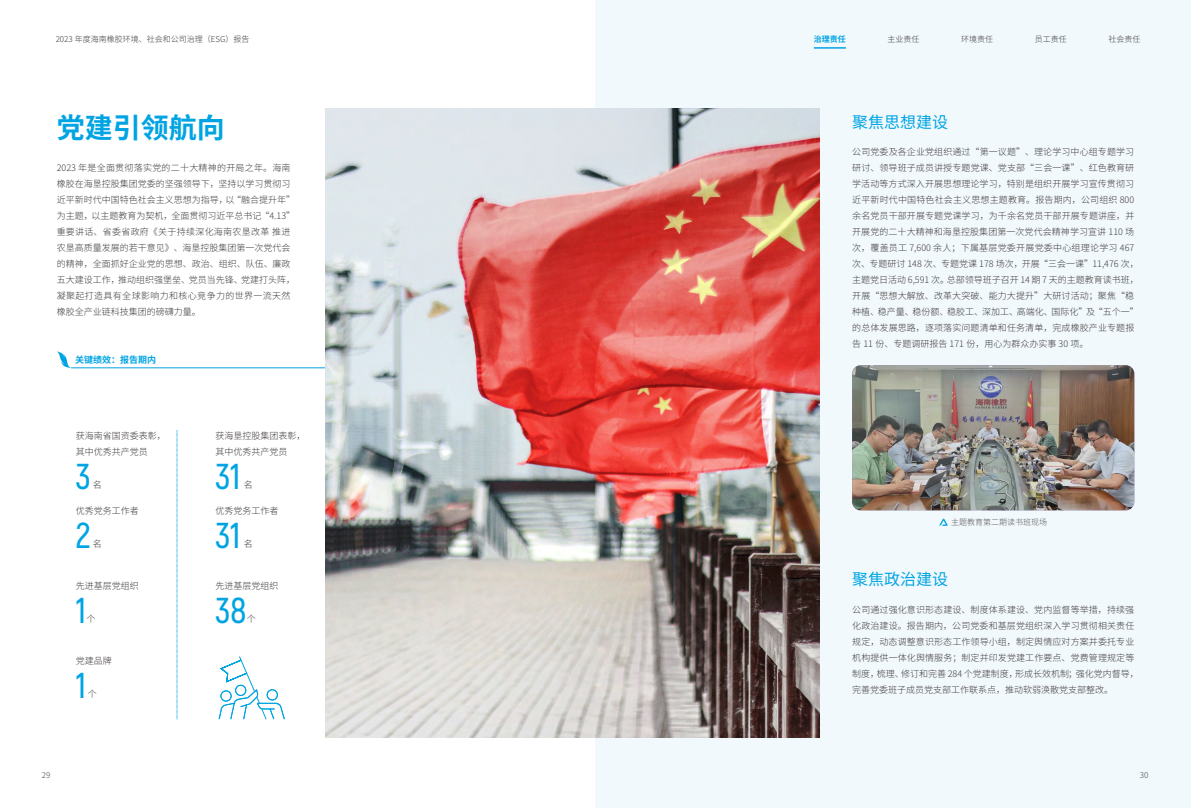
<style>
.page{position:relative;width:1191px;height:808px;background:#fff}
.page>*{position:absolute;margin:0;border:0;box-sizing:border-box;transform-origin:0 0}
.t1{font:600 36px "Akrobat";color:#00a4e3}
.t2{font:700 28px "Source Han Sans CN";color:#00a4e3}
.t3{font:16px "Source Han Sans CN";color:#00a4e3}
.t4{font:300 9px/16px "Source Han Sans CN";letter-spacing:.01em;color:#3e3a39}
.t5{font:700 9px "Source Han Sans CN";color:#00a4e3}
.t6{font:300 8px "Source Han Sans CN";color:#3e3a39}
.t7{font:300 8px "Source Han Sans CN";color:#595757}
.t8{font:300 8px "Source Han Sans CN";color:#4c4948}
.t9{font:700 8px "Source Han Sans CN";color:#00a4e3}
</style>
<div class="page">
<svg style="left:57px;top:351px;width:14px;height:17px"></svg>
<hr style="left:71px;top:368px;width:254px;height:1px;background:#00a4e3">
<svg style="left:177px;top:430px;width:1px;height:289px"></svg>
<svg style="left:218px;top:656px;width:67px;height:64px"></svg>
<div style="left:267px;top:690px;width:10px;height:10px;background:#fff;border:1px solid #00a4e3;border-radius:50%"></div>
<div style="left:267px;top:689px;width:11px;height:11px;border:1px solid #00a4e3;border-radius:50%"></div>
<div style="left:235px;top:685px;width:11px;height:10px;background:#fff;border:1px solid #00a4e3;border-radius:50%"></div>
<div style="left:235px;top:685px;width:11px;height:11px;border:1px solid #00a4e3;border-radius:50%"></div>
<div style="left:221px;top:691px;width:10px;height:10px;background:#fff;border:1px solid #00a4e3;border-radius:50%"></div>
<div style="left:221px;top:690px;width:10px;height:11px;border:1px solid #00a4e3;border-radius:50%"></div>
<div style="left:595px;top:0;width:596px;height:808px;background:#f2f9fd"></div>
<img style="left:852px;top:365px;width:282px;height:145px">
<img style="left:325px;top:109px;width:494px;height:628px">
<svg style="left:939px;top:519px;width:8px;height:7px"></svg>
<hr style="left:814px;top:47px;width:32px;height:2px;background:#00a4e3">
<p class="t6" style="left:56px;top:34px;width:195px">2023 年度海南橡胶环境、社会和公司治理（ESG）报告</p>
<h2 class="t2" style="left:57px;top:112px;width:169px">党建引领航向</h2>
<p class="t4" style="left:57px;top:160px;width:240px">2023 年是全面贯彻落实党的二十大精神的开局之年。海南橡胶在海垦控股集团党委的坚强领导下，坚持以学习贯彻习近平新时代中国特色社会主义思想为指导，以“融合提升年”为主题，以主题教育为契机，全面贯彻习近平总书记“4.13”重要讲话、省委省政府《关于持续深化海南农垦改革 推进农垦高质量发展的若干意见》、海垦控股集团第一次党代会的精神，全面抓好企业党的思想、政治、组织、队伍、廉政五大建设工作，推动组织强堡垒、党员当先锋、党建打头阵，凝聚起打造具有全球影响力和核心竞争力的世界一流天然橡胶全产业链科技集团的磅礴力量。</p>
<p class="t5" style="left:75px;top:355px;width:82px">关键绩效：报告期内</p>
<p class="t4" style="left:76px;top:428px;width:91px">获海南省国资委表彰，其中优秀共产党员</p>
<h1 class="t1" style="left:76px;top:455px;width:16px">3</h1>
<p class="t4" style="left:93px;top:477px;width:10px">名</p>
<p class="t4" style="left:215px;top:428px;width:91px">获海垦控股集团表彰，其中优秀共产党员</p>
<h1 class="t1" style="left:215px;top:455px;width:27px">31</h1>
<p class="t4" style="left:244px;top:477px;width:10px">名</p>
<p class="t4" style="left:76px;top:503px;width:64px">优秀党务工作者</p>
<h1 class="t1" style="left:76px;top:513px;width:16px">2</h1>
<p class="t4" style="left:93px;top:536px;width:10px">名</p>
<p class="t4" style="left:215px;top:503px;width:64px">优秀党务工作者</p>
<h1 class="t1" style="left:215px;top:513px;width:27px">31</h1>
<p class="t4" style="left:244px;top:536px;width:10px">名</p>
<p class="t4" style="left:76px;top:578px;width:64px">先进基层党组织</p>
<h1 class="t1" style="left:76px;top:588px;width:12px">1</h1>
<p class="t4" style="left:86px;top:611px;width:10px">个</p>
<p class="t4" style="left:215px;top:578px;width:64px">先进基层党组织</p>
<h1 class="t1" style="left:215px;top:589px;width:33px">38</h1>
<p class="t4" style="left:247px;top:611px;width:10px">个</p>
<p class="t4" style="left:76px;top:653px;width:37px">党建品牌</p>
<h1 class="t1" style="left:76px;top:664px;width:12px">1</h1>
<p class="t4" style="left:88px;top:686px;width:10px">个</p>
<p class="t9" style="left:814px;top:34px;width:33px">治理责任</p>
<p class="t6" style="left:887px;top:34px;width:33px">主业责任</p>
<p class="t6" style="left:961px;top:34px;width:33px">环境责任</p>
<p class="t6" style="left:1035px;top:34px;width:33px">员工责任</p>
<p class="t6" style="left:1108px;top:34px;width:33px">社会责任</p>
<h3 class="t3" style="left:852px;top:113px;width:97px">聚焦思想建设</h3>
<p class="t4" style="left:852px;top:144px;width:288px">公司党委及各企业党组织通过“第一议题”、理论学习中心组专题学习研讨、领导班子成员讲授专题党课、党支部“三会一课”、红色教育研学活动等方式深入开展思想理论学习，特别是组织开展学习宣传贯彻习近平新时代中国特色社会主义思想主题教育。报告期内，公司组织 800余名党员干部开展专题党课学习，为千余名党员干部开展专题讲座，并开展党的二十大精神和海垦控股集团第一次党代会精神学习宣讲 110 场次，覆盖员工 7,600 余人；下属基层党委开展党委中心组理论学习 467次、专题研讨 148 次、专题党课 178 场次，开展“三会一课”11,476 次，主题党日活动 6,591 次。总部领导班子召开 14 期 7 天的主题教育读书班，开展“思想大解放、改革大突破、能力大提升”大研讨活动；聚焦“稳种植、稳产量、稳份额、稳胶工、深加工、高端化、国际化”及“五个一”的总体发展思路，逐项落实问题清单和任务清单，完成橡胶产业专题报告 11 份、专题调研报告 171 份，用心为群众办实事 30 项。</p>
<p class="t7" style="left:951px;top:518px;width:97px">主题教育第二期读书班现场</p>
<h3 class="t3" style="left:852px;top:570px;width:97px">聚焦政治建设</h3>
<p class="t4" style="left:852px;top:602px;width:288px">公司通过强化意识形态建设、制度体系建设、党内监督等举措，持续强化政治建设。报告期内，公司党委和基层党组织深入学习贯彻相关责任规定，动态调整意识形态工作领导小组，制定舆情应对方案并委托专业机构提供一体化舆情服务；制定并印发党建工作要点、党费管理规定等制度，梳理、修订和完善 284 个党建制度，形成长效机制；强化党内督导，完善党委班子成员党支部工作联系点，推动软弱涣散党支部整改。</p>
<p class="t8" style="left:42px;top:771px;width:10px">29</p>
<p class="t8" style="left:1139px;top:771px;width:10px">30</p>
</div>
